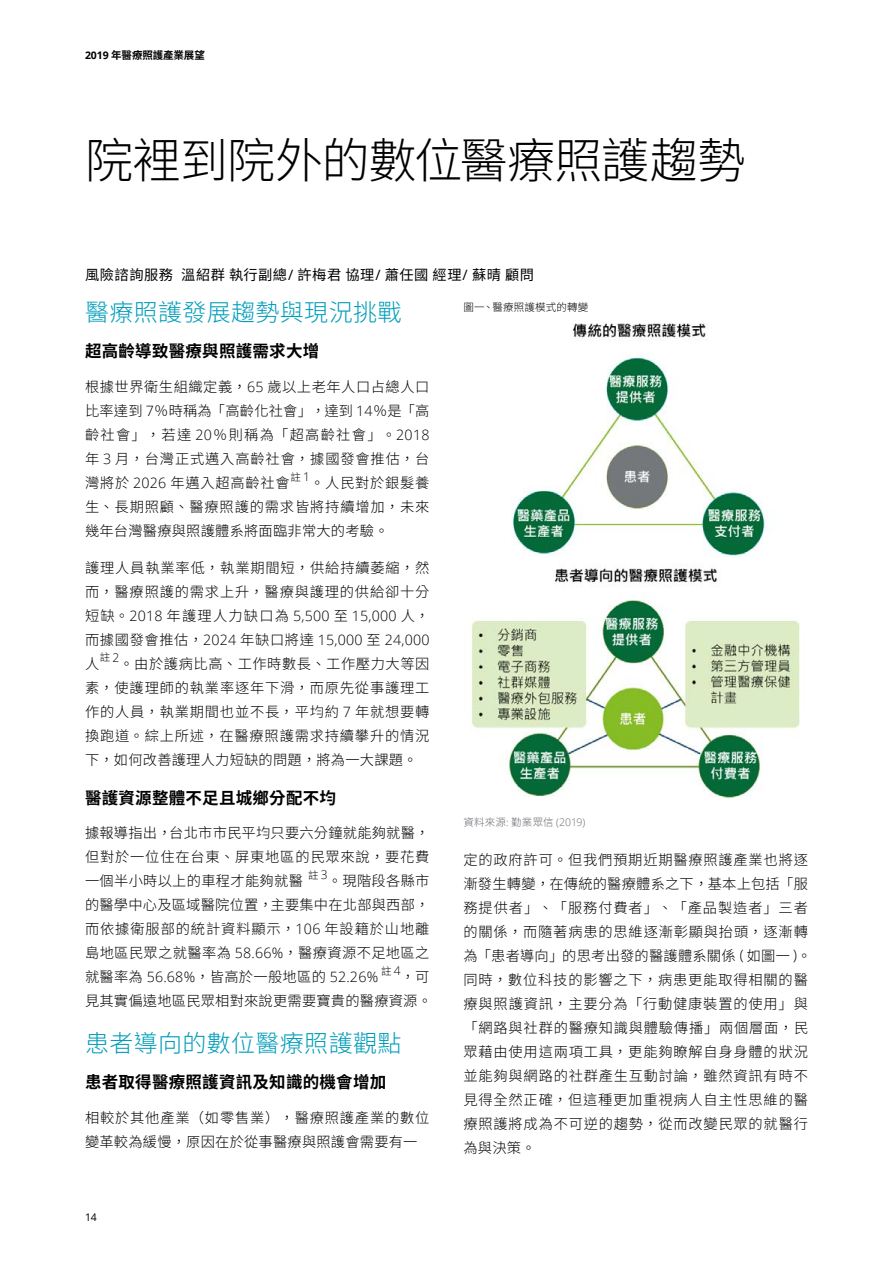
<style>
.page{position:relative;width:893px;height:1263px;background:#fff}
.page>*{position:absolute;margin:0;border:0;box-sizing:border-box;transform-origin:0 0}
.t1{font:300 48px "Noto Sans CJ Ktc";letter-spacing:-.015em;color:#000}
.t2{font:300 24px "Noto Sans CJ Ktc";letter-spacing:.015em;color:#009db9}
.t3{font:700 16.5px "Noto Sans CJ Ktc";letter-spacing:.015em;color:#000}
.t4{font:300 14.25px/24px "Noto Sans CJ Ktc";letter-spacing:.055em;color:#000;text-align:justify}
.t5{font:300 14.25px/24px "Noto Sans CJ Ktc";letter-spacing:.015em;color:#000;text-align:right}
.t6{font:300 14.25px/24px "Open Sans";letter-spacing:.015em;color:#000}
.t7{font:14.25px "Noto Sans CJ Ktc";letter-spacing:.04em;color:#000}
.t8{font:300 10.5px "Noto Sans CJ Ktc";letter-spacing:.02em;color:#000}
.t9{font:300 10.5px "Noto Sans CJ Ktc";letter-spacing:.015em;color:#696b71}
.t10{font:700 10.5px "Noto Sans CJ Ktc";letter-spacing:-.01em;color:#000}
.t11{font:10.5px "Open Sans";color:#000}
.s1{font-family:"Open Sans"}
.s2{font-family:"Open Sans";font-size:12px}
.s3{font-family:"Noto Sans CJ Ktc"}
</style>
<div class="page">
<img style="left:471px;top:323px;width:329px;height:475px">
<p class="t10" style="left:85px;top:50px;width:121px"><span class="s1">2019</span> 年醫療照護產業展望</p>
<h1 class="t1" style="left:85px;top:134px;width:662px">院裡到院外的數位醫療照護趨勢</h1>
<p class="t7" style="left:85px;top:267px;width:450px">風險諮詢服務 溫紹群執行副總<span class="s1">/</span> 許梅君協理<span class="s1">/</span> 蕭任國經理<span class="s1">/</span> 蘇晴顧問</p>
<p class="t8" style="left:463px;top:301px;width:126px">圖一、醫療照護模式的轉變</p>
<h2 class="t2" style="left:85px;top:299px;width:318px">醫療照護發展趨勢與現況挑戰</h2>
<p class="t3" style="left:85px;top:342px;width:236px">超高齡導致醫療與照護需求大增</p>
<p class="t4" style="left:85px;top:375px;width:346px">根據世界衛生組織定義，<span class="s1">65</span> 歲以上老年人口占總人口比率達到 <span class="s1">7</span>％時稱為「高齡化社會」，達到 <span class="s1">14</span>％是「高齡社會」，若達 <span class="s1">20</span>％則稱為「超高齡社會」。<span class="s1">2018</span>年 <span class="s1">3</span> 月，台灣正式邁入高齡社會，據國發會推估，台灣將於 <span class="s1">2026</span> 年邁入超高齡社會</p>
<p class="t8" style="left:290px;top:471px;width:21px">註<span class="s2">1</span></p>
<p class="t4" style="left:85px;top:471px;width:346px;text-indent:225px">。人民對於銀髮養生、長期照顧、醫療照護的需求皆將持續增加，未來幾年台灣醫療與照護體系將面臨非常大的考驗。</p>
<p class="t4" style="left:85px;top:556px;width:346px">護理人員執業率低，執業期間短，供給持續萎縮，然而，醫療照護的需求上升，醫療與護理的供給卻十分</p>
<p class="t6" style="left:85px;top:603px;width:346px"><span class="s3">短缺。</span>2018 <span class="s3">年護理人力缺口為</span> 5,500 <span class="s3">至</span> 15,000 <span class="s3">人，而據國發會推估，</span>2024 <span class="s3">年缺口將達</span> 15,000 <span class="s3">至</span> 24,000</p>
<p class="t4" style="left:85px;top:652px;width:16px">人</p>
<p class="t8" style="left:100px;top:652px;width:21px">註<span class="s2">2</span></p>
<p class="t4" style="left:85px;top:652px;width:346px;text-indent:34px">。由於護病比高、工作時數長、工作壓力大等因素，使護理師的執業率逐年下滑，而原先從事護理工作的人員，執業期間也並不長，平均約 <span class="s1">7</span> 年就想要轉換跑道。綜上所述，在醫療照護需求持續攀升的情況下，如何改善護理人力短缺的問題，將為一大課題。</p>
<p class="t3" style="left:85px;top:788px;width:252px">醫護資源整體不足且城鄉分配不均</p>
<p class="t4" style="left:85px;top:821px;width:346px">據報導指出，台北市市民平均只要六分鐘就能夠就醫，但對於一位住在台東、屏東地區的民眾來說，要花費一個半小時以上的車程才能夠就醫</p>
<p class="t9" style="left:463px;top:816px;width:123px">資料來源<span class="s1">:</span> 勤業眾信 <span class="s1">(2019)</span></p>
<p class="t4" style="left:463px;top:848px;width:349px;text-align:left">定的政府許可。但我們預期近期醫療照護產業也將逐漸發生轉變，在傳統的醫療體系之下，基本上包括「服務提供者」、「服務付費者」、「產品製造者」三者的關係，而隨著病患的思維逐漸彰顯與抬頭，逐漸轉為「患者導向」的思考出發的醫護體系關係 <span class="s1">(</span> 如圖一 <span class="s1">)</span>。同時，數位科技的影響之下，病患更能取得相關的醫療與照護資訊，主要分為「行動健康裝置的使用」與「網路與社群的醫療知識與體驗傳播」兩個層面，民眾藉由使用這兩項工具，更能夠瞭解自身身體的狀況並能夠與網路的社群產生互動討論，雖然資訊有時不見得全然正確，但這種更加重視病人自主性思維的醫療照護將成為不可逆的趨勢，從而改變民眾的就醫行為與決策。</p>
<p class="t8" style="left:308px;top:869px;width:21px">註<span class="s2">3</span></p>
<p class="t4" style="left:85px;top:869px;width:346px;text-indent:243px">。現階段各縣市的醫學中心及區域醫院位置，主要集中在北部與西部，而依據衛服部的統計資料顯示，<span class="s1">106</span> 年設籍於山地離島地區民眾之就醫率為 <span class="s1">58.66%</span>，醫療資源不足地區之就醫率為 <span class="s1">56.68%</span>，皆高於一般地區的 <span class="s1">52.26%</span></p>
<p class="t8" style="left:381px;top:965px;width:21px">註<span class="s2">4</span></p>
<p class="t5" style="left:85px;top:965px;width:348px">，可<br>見其實偏遠地區民眾相對來說更需要寶貴的醫療資源。</p>
<h2 class="t2" style="left:85px;top:1029px;width:318px">患者導向的數位醫療照護觀點</h2>
<p class="t3" style="left:85px;top:1072px;width:303px">患者取得醫療照護資訊及知識的機會增加</p>
<p class="t5" style="left:85px;top:1106px;width:346px;text-align:left">相較於其他產業（如零售業），醫療照護產業的數位變革較為緩慢，原因在於從事醫療與照護會需要有一</p>
<p class="t11" style="left:85px;top:1210px;width:13px">14</p>
</div>
